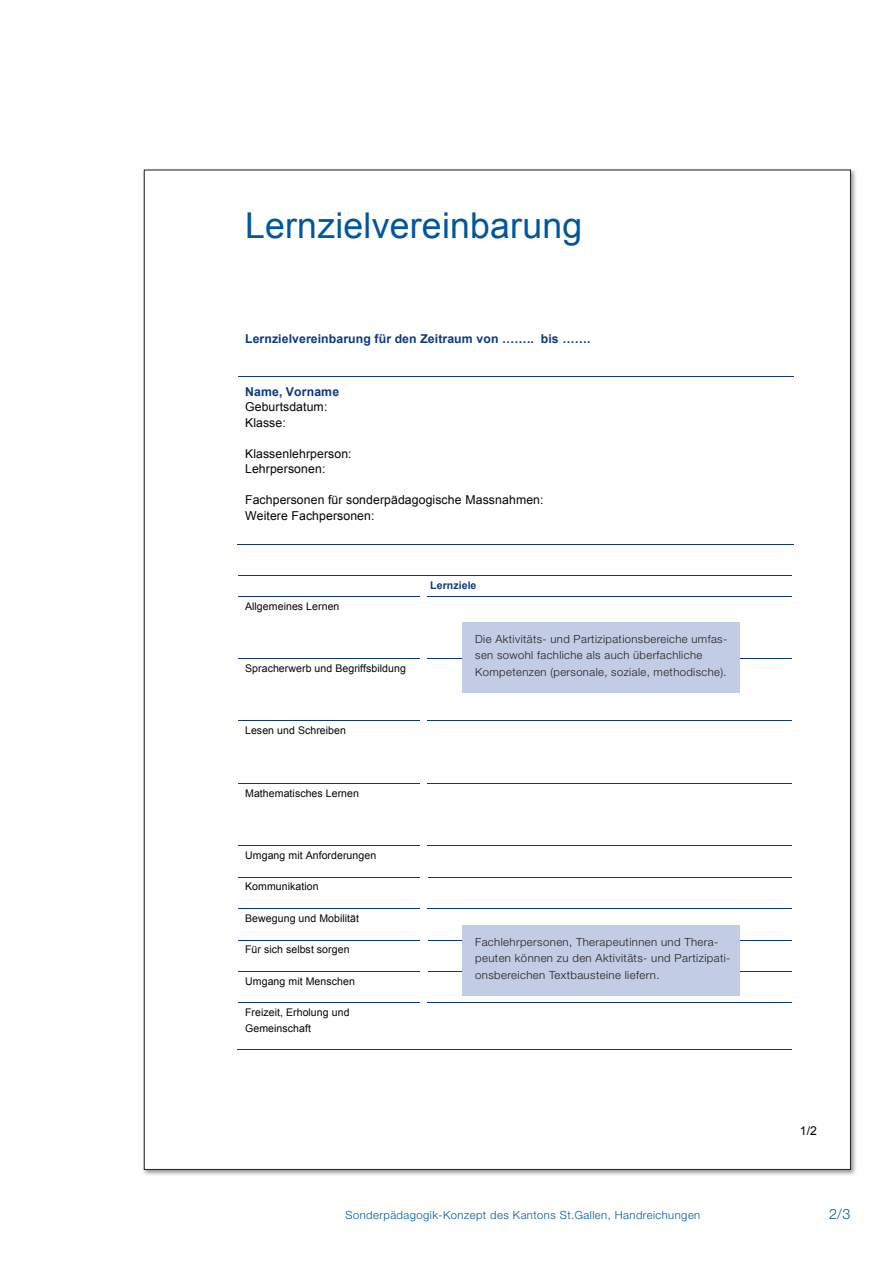
<style>
.page{position:relative;width:893px;height:1263px;background:#fff}
.page>*{position:absolute;margin:0;border:0;box-sizing:border-box;transform-origin:0 0}
.t1{font:35.55px "Arial";letter-spacing:.005em;color:#01579f}
.t2{font:300 14.25px "Helvetica Neue LT Std";color:#01589b}
.t3{font:12.3px/15.6px "Arial";letter-spacing:.01em;color:#030505}
.t4{font:700 12.3px "Arial";letter-spacing:.01em;color:#0c397e}
.t5{font:300 11.25px/16.5px "Helvetica Neue LT Std";letter-spacing:.035em;color:#231f20}
.t6{font:300 11.25px "Helvetica Neue LT Std";letter-spacing:.04em;color:#01589b}
.t7{font:10.5px/15.5px "Arial";letter-spacing:.01em;color:#030505}
.t8{font:700 10.5px "Arial";letter-spacing:.005em;color:#0c397e}
</style>
<div class="page">
<div style="left:141px;top:167px;width:716px;height:1009px;background:#231f20;opacity:.5"></div>
<div style="left:144px;top:170px;width:706px;height:999px;background:#fff"></div>
<hr style="left:239px;top:376px;width:555px;height:1px;background:#0c397e">
<hr style="left:238px;top:544px;width:556px;height:1px;background:#0c397e">
<hr style="left:239px;top:575px;width:181px;height:1px;background:#0c397e">
<hr style="left:421px;top:575px;width:371px;height:1px;background:#0c397e">
<hr style="left:239px;top:596px;width:181px;height:1px;background:#0c397e">
<hr style="left:427px;top:596px;width:365px;height:1px;background:#0c397e">
<hr style="left:239px;top:658px;width:181px;height:1px;background:#0c397e">
<hr style="left:427px;top:658px;width:365px;height:1px;background:#0c397e">
<hr style="left:239px;top:721px;width:181px;height:1px;background:#0c397e">
<hr style="left:427px;top:721px;width:365px;height:1px;background:#0c397e">
<hr style="left:239px;top:783px;width:181px;height:1px;background:#0c397e">
<hr style="left:427px;top:783px;width:365px;height:1px;background:#0c397e">
<hr style="left:239px;top:845px;width:181px;height:1px;background:#0c397e">
<hr style="left:427px;top:845px;width:365px;height:1px;background:#0c397e">
<hr style="left:239px;top:877px;width:181px;height:1px;background:#0c397e">
<hr style="left:427px;top:877px;width:365px;height:1px;background:#0c397e">
<hr style="left:239px;top:908px;width:181px;height:1px;background:#0c397e">
<hr style="left:427px;top:908px;width:365px;height:1px;background:#0c397e">
<hr style="left:239px;top:940px;width:181px;height:1px;background:#0c397e">
<hr style="left:427px;top:940px;width:365px;height:1px;background:#0c397e">
<hr style="left:239px;top:971px;width:181px;height:1px;background:#0c397e">
<hr style="left:427px;top:971px;width:365px;height:1px;background:#0c397e">
<hr style="left:239px;top:1003px;width:181px;height:1px;background:#0c397e">
<hr style="left:427px;top:1003px;width:365px;height:1px;background:#0c397e">
<hr style="left:238px;top:1050px;width:182px;height:1px;background:#0c397e">
<hr style="left:421px;top:1050px;width:371px;height:1px;background:#0c397e">
<div style="left:462px;top:622px;width:278px;height:71px;background:#c2cce4"></div>
<div style="left:462px;top:925px;width:278px;height:71px;background:#c2cce4"></div>
<h1 class="t1" style="left:245px;top:202px;width:339px">Lernzielvereinbarung</h1>
<p class="t4" style="left:245px;top:330px;width:347px">Lernzielvereinbarung für den Zeitraum von …….. bis …….</p>
<p class="t4" style="left:245px;top:383px;width:96px">Name, Vorname</p>
<p class="t3" style="left:245px;top:399px;width:84px">Geburtsdatum:<br>Klasse:</p>
<p class="t3" style="left:245px;top:446px;width:108px">Klassenlehrperson:<br>Lehrpersonen:</p>
<p class="t3" style="left:245px;top:492px;width:300px">Fachpersonen für sonderpädagogische Massnahmen:<br>Weitere Fachpersonen:</p>
<p class="t7" style="left:245px;top:598px;width:96px">Allgemeines Lernen</p>
<p class="t7" style="left:245px;top:661px;width:162px">Spracherwerb und Begriffsbildung</p>
<p class="t7" style="left:245px;top:723px;width:102px">Lesen und Schreiben</p>
<p class="t7" style="left:245px;top:785px;width:115px">Mathematisches Lernen</p>
<p class="t7" style="left:245px;top:848px;width:133px">Umgang mit Anforderungen</p>
<p class="t7" style="left:245px;top:879px;width:75px">Kommunikation</p>
<p class="t7" style="left:245px;top:911px;width:115px">Bewegung und Mobilität</p>
<p class="t7" style="left:245px;top:942px;width:106px">Für sich selbst sorgen</p>
<p class="t7" style="left:245px;top:974px;width:111px">Umgang mit Menschen</p>
<p class="t7" style="left:245px;top:1005px;width:106px">Freizeit, Erholung und<br>Gemeinschaft</p>
<p class="t8" style="left:430px;top:578px;width:48px">Lernziele</p>
<p class="t5" style="left:475px;top:630px;width:254px">Die Aktivitäts- und Partizipationsbereiche umfas&shy;sen sowohl fachliche als auch überfachliche<br>Kompetenzen (personale, soziale, methodische).</p>
<p class="t5" style="left:475px;top:933px;width:257px">Fachlehrpersonen, Therapeutinnen und Thera&shy;peuten können zu den Aktivitäts- und Partizipati&shy;onsbereichen Textbausteine liefern.</p>
<p class="t3" style="left:800px;top:1123px;width:19px">1/2</p>
<p class="t6" style="left:345px;top:1208px;width:356px">Sonderpädagogik-Konzept des Kantons St.Gallen, Handreichungen</p>
<p class="t2" style="left:829px;top:1205px;width:23px">2/3</p>
</div>
